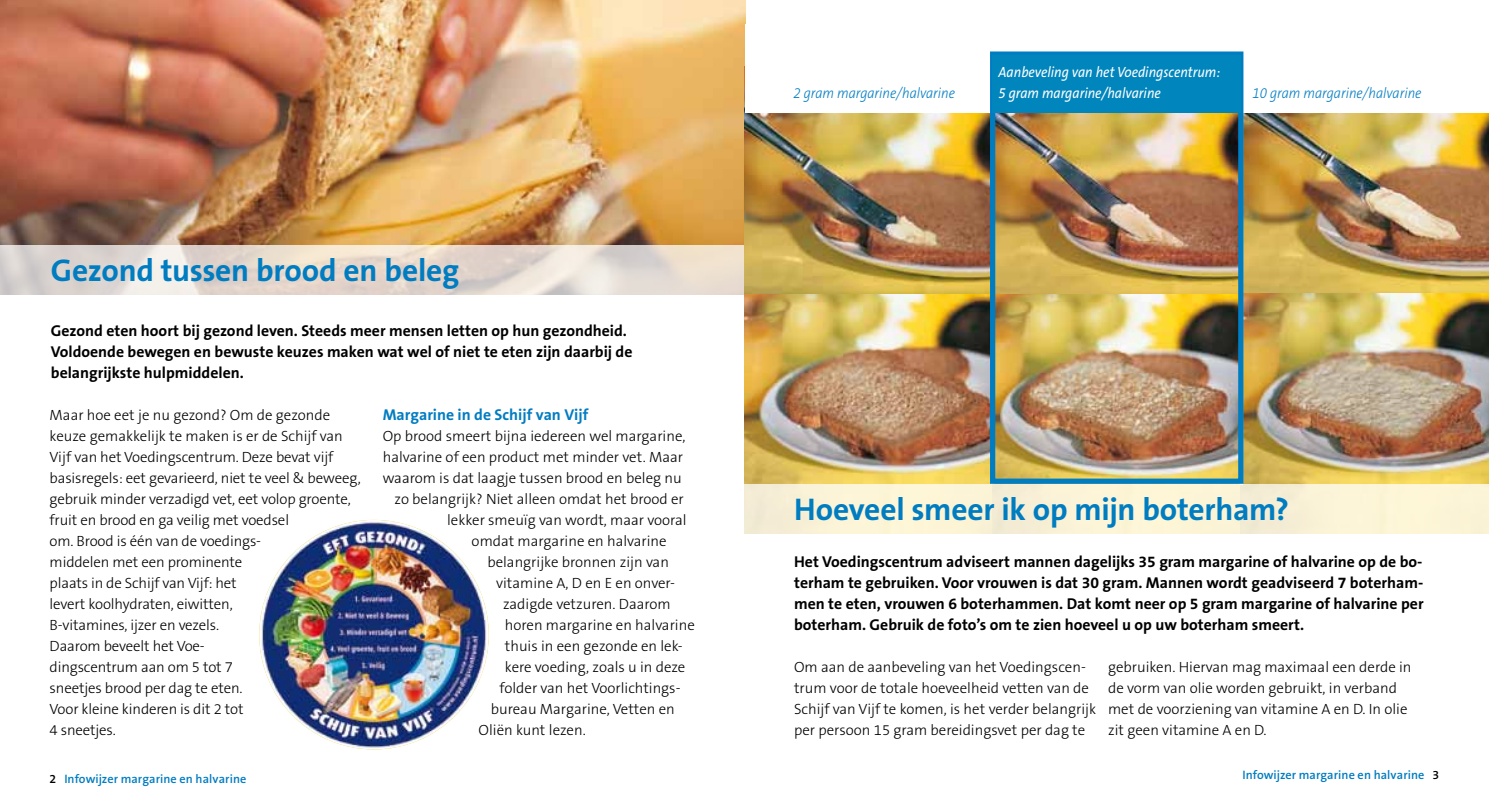
<style>
.page{position:relative;width:1489px;height:809px;background:#fff}
.page>*{position:absolute;margin:0;border:0;box-sizing:border-box;transform-origin:0 0}
.t1{font:700 31.5px "The Sans B7";letter-spacing:-.005em;color:#007cc1}
.t2{font:700 15.75px/21px "The Sans B7";color:#000}
.t3{font:700 15.75px "The Sans B7";color:#007cc1}
.t4{font:300 14.88px/21px "The Sans B3";color:#000}
.t5{font:italic 14.88px/21px "The Sans B5 Plain";color:#fff;scale:.9 1}
.t6{font:italic 300 14.88px "The Sans B3";color:#007cc1;scale:.9 1}
.t7{font:600 12.25px "The Sans B6";letter-spacing:.005em;color:#007cc1}
.s1{color:#000}
</style>
<div class="page">
<img style="left:0;top:0;width:745px;height:245px">
<svg style="left:0;top:245px;width:744px;height:50px"></svg>
<img style="left:259px;top:520px;width:229px;height:229px;border-radius:115px">
<img style="left:1243px;top:113px;width:245px;height:181px">
<img style="left:744px;top:66px;width:493px;height:228px">
<img style="left:744px;top:294px;width:744px;height:190px">
<div style="left:744px;top:484px;width:744px;height:49px;background:#fcf4d6"></div>
<div style="left:745px;top:24px;width:743px;height:89px;background:#fff"></div>
<div style="left:990px;top:51px;width:253px;height:433px;border:5px solid #007cc1"></div>
<div style="left:992px;top:55px;width:248px;height:58px;background:#0085bd"></div>
<h1 class="t1" style="left:51px;top:250px;width:410px">Gezond tussen brood en beleg</h1>
<p class="t2" style="left:51px;top:320px;width:583px">Gezond eten hoort bij gezond leven. Steeds meer mensen letten op hun gezondheid.<br>Voldoende bewegen en bewuste keuzes maken wat wel of niet te eten zijn daarbij de belangrijkste hulpmiddelen.</p>
<p class="t4" style="left:50px;top:405px;width:312px">Maar hoe eet je nu gezond? Om de gezonde keuze gemakkelijk te maken is er de Schijf van Vijf van het Voedingscentrum. Deze bevat vijf basisregels: eet gevarieerd, niet te veel &amp; beweeg, gebruik minder verzadigd vet, eet volop groente, fruit en brood en ga veilig met voedsel<br>om. Brood is één van de voedings-<br>middelen met een prominente<br>plaats in de Schijf van Vijf: het<br>levert koolhydraten, eiwitten,<br>B-vitamines, ijzer en vezels.<br>Daarom beveelt het Voe-<br>dingscentrum aan om 5 tot 7<br>sneetjes brood per dag te eten.<br>Voor kleine kinderen is dit 2 tot<br>4 sneetjes.</p>
<p class="t3" style="left:383px;top:405px;width:207px">Margarine in de Schijf van Vijf</p>
<p class="t4" style="left:383px;top:426px;width:304px">Op brood smeert bijna iedereen wel margarine,</p>
<p class="t4" style="left:383px;top:447px;width:302px">halvarine of een product met minder vet. Maar</p>
<p class="t4" style="left:383px;top:468px;width:300px">waarom is dat laagje tussen brood en beleg nu</p>
<p class="t4" style="left:394px;top:489px;width:291px">zo belangrijk? Niet alleen omdat het brood er</p>
<p class="t4" style="left:447px;top:510px;width:241px">lekker smeuïg van wordt, maar vooral</p>
<p class="t4" style="left:471px;top:531px;width:197px">omdat margarine en halvarine</p>
<p class="t4" style="left:487px;top:552px;width:183px">belangrijke bronnen zijn van</p>
<p class="t4" style="left:496px;top:573px;width:180px">vitamine A, D en E en onver-</p>
<p class="t4" style="left:503px;top:594px;width:169px">zadigde vetzuren. Daarom</p>
<p class="t4" style="left:505px;top:615px;width:191px">horen margarine en halvarine</p>
<p class="t4" style="left:505px;top:636px;width:179px">thuis in een gezonde en lek-</p>
<p class="t4" style="left:505px;top:657px;width:182px">kere voeding, zoals u in deze</p>
<p class="t4" style="left:499px;top:678px;width:182px">folder van het Voorlichtings-</p>
<p class="t4" style="left:491px;top:699px;width:185px">bureau Margarine, Vetten en</p>
<p class="t4" style="left:478px;top:720px;width:109px">Oliën kunt lezen.</p>
<p class="t6" style="left:793px;top:84px;width:181px">2 gram margarine/halvarine</p>
<p class="t5" style="left:998px;top:62px;width:248px">Aanbeveling van het Voedingscentrum:<br>5 gram margarine/halvarine</p>
<p class="t6" style="left:1252px;top:84px;width:189px">10 gram margarine/halvarine</p>
<h1 class="t1" style="left:794px;top:489px;width:496px">Hoeveel smeer ik op mijn boterham?</h1>
<p class="t2" style="left:794px;top:551px;width:631px;text-align:justify">Het Voedingscentrum adviseert mannen dagelijks 35 gram margarine of halvarine op de bo&shy;terham te gebruiken. Voor vrouwen is dat 30 gram. Mannen wordt geadviseerd 7 boterham&shy;men te eten, vrouwen 6 boterhammen. Dat komt neer op 5 gram margarine of halvarine per boterham. Gebruik de foto’s om te zien hoeveel u op uw boterham smeert.</p>
<p class="t4" style="left:794px;top:657px;width:303px">Om aan de aanbeveling van het Voedingscen&shy;trum voor de totale hoeveelheid vetten van de Schijf van Vijf te komen, is het verder belangrijk per persoon 15 gram bereidingsvet per dag te</p>
<p class="t4" style="left:1107px;top:657px;width:305px">gebruiken. Hiervan mag maximaal een derde in de vorm van olie worden gebruikt, in verband met de voorziening van vitamine A en D. In olie zit geen vitamine A en D.</p>
<p class="t7" style="left:50px;top:771px;width:198px"><span class="s1">2</span> Infowijzer margarine en halvarine</p>
<p class="t7" style="left:1242px;top:766px;width:198px">Infowijzer margarine en halvarine <span class="s1">3</span></p>
</div>
